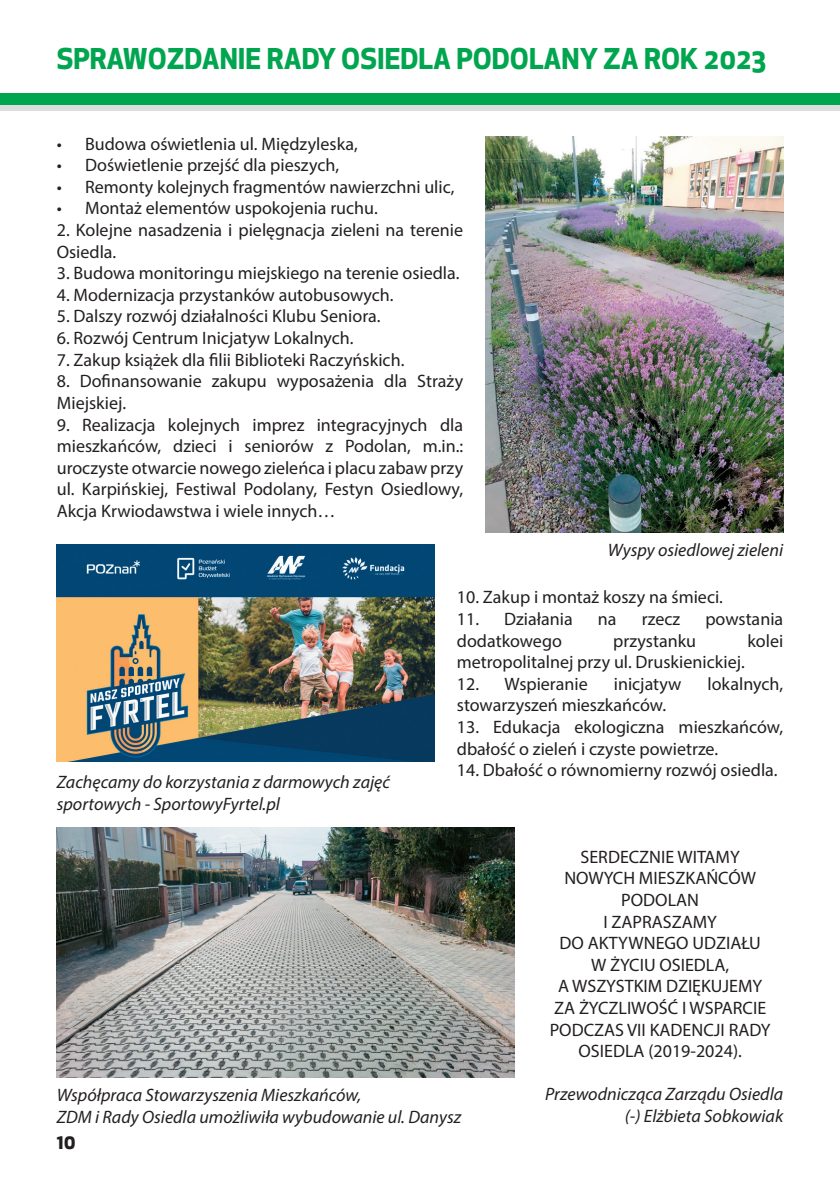
<style>
.page{position:relative;width:840px;height:1191px;background:#fff}
.page>*{position:absolute;margin:0;border:0;box-sizing:border-box;transform-origin:0 0}
.Text_PASEK{font:700 28px "Apex New";color:#00a54f}
.t1{font:700 20px "Apex New";color:#231f20}
.Text{font:18px/21.6px "Myriad Pro";color:#231f20}
.Text-2{font:italic 18px/21.6px "Myriad Pro";color:#231f20}
.Text_wciety{font:18px "Myriad Pro";color:#231f20}
</style>
<div class="page">
<div style="left:0;top:105px;width:839px;height:6px;background:#dcdddf"></div>
<div style="left:0;top:94px;width:839px;height:11px;background:#00a54f"></div>
<img style="left:57px;top:827px;width:457px;height:250px">
<img style="left:485px;top:136px;width:297px;height:396px">
<img style="left:57px;top:545px;width:377px;height:216px">
<p class="Text_PASEK" style="left:57px;top:39px;width:710px">SPRAWOZDANIE RADY OSIEDLA PODOLANY ZA ROK 2023</p>
<p class="Text_wciety" style="left:57px;top:132px;width:302px">• Budowa oświetlenia ul. Międzyleska,</p>
<p class="Text_wciety" style="left:57px;top:154px;width:284px">• Doświetlenie przejść dla pieszych,</p>
<p class="Text_wciety" style="left:57px;top:176px;width:399px">• Remonty kolejnych fragmentów nawierzchni ulic,</p>
<p class="Text_wciety" style="left:57px;top:197px;width:322px">• Montaż elementów uspokojenia ruchu.</p>
<p class="Text" style="left:57px;top:219px;width:407px">2. Kolejne nasadzenia i pielęgnacja zieleni na terenie<br>Osiedla.</p>
<p class="Text" style="left:57px;top:262px;width:404px">3. Budowa monitoringu miejskiego na terenie osiedla.</p>
<p class="Text" style="left:57px;top:284px;width:338px">4. Modernizacja przystanków autobusowych.</p>
<p class="Text" style="left:57px;top:305px;width:325px">5. Dalszy rozwój działalności Klubu Seniora.</p>
<p class="Text" style="left:57px;top:327px;width:298px">6. Rozwój Centrum Inicjatyw Lokalnych.</p>
<p class="Text" style="left:57px;top:348px;width:349px">7. Zakup książek dla filii Biblioteki Raczyńskich.</p>
<p class="Text" style="left:57px;top:370px;width:407px">8. Dofinansowanie zakupu wyposażenia dla Straży<br>Miejskiej.</p>
<p class="Text" style="left:57px;top:413px;width:407px;text-align:justify">9. Realizacja kolejnych imprez integracyjnych dla mieszkańców, dzieci i seniorów z Podolan, m.in.: uroczyste otwarcie nowego zieleńca i placu zabaw przy ul. Karpińskiej, Festiwal Podolany, Festyn Osiedlowy, Akcja Krwiodawstwa i wiele innych…</p>
<p class="Text-2" style="left:607px;top:539px;width:177px">Wyspy osiedlowej zieleni</p>
<p class="Text-2" style="left:57px;top:771px;width:334px">Zachęcamy do korzystania z darmowych zajęć sportowych - SportowyFyrtel.pl</p>
<p class="Text" style="left:456px;top:586px;width:267px">10. Zakup i montaż koszy na śmieci.</p>
<p class="Text" style="left:456px;top:608px;width:117px">11. Działania</p>
<p class="Text" style="left:597px;top:608px;width:20px">na</p>
<p class="Text" style="left:641px;top:608px;width:40px">rzecz</p>
<p class="Text" style="left:705px;top:608px;width:79px">powstania</p>
<p class="Text" style="left:456px;top:629px;width:106px">dodatkowego</p>
<p class="Text" style="left:612px;top:629px;width:84px">przystanku</p>
<p class="Text" style="left:747px;top:629px;width:37px">kolei</p>
<p class="Text" style="left:456px;top:651px;width:289px">metropolitalnej przy ul. Druskienickiej.</p>
<p class="Text" style="left:456px;top:672px;width:132px">12. Wspieranie</p>
<p class="Text" style="left:613px;top:672px;width:69px">inicjatyw</p>
<p class="Text" style="left:707px;top:672px;width:77px">lokalnych,</p>
<p class="Text" style="left:456px;top:694px;width:211px">stowarzyszeń mieszkańców.</p>
<p class="Text" style="left:456px;top:716px;width:327px">13. Edukacja ekologiczna mieszkańców, dbałość o zieleń i czyste powietrze.</p>
<p class="Text" style="left:456px;top:759px;width:322px">14. Dbałość o równomierny rozwój osiedla.</p>
<p class="Text-2" style="left:57px;top:1084px;width:306px">Współpraca Stowarzyszenia Mieszkańców,</p>
<p class="Text-2" style="left:57px;top:1105px;width:406px">ZDM i Rady Osiedla umożliwiła wybudowanie ul. Danysz</p>
<p class="t1" style="left:57px;top:1127px;width:21px">10</p>
<p class="Text" style="left:580px;top:845px;width:161px">SERDECZNIE WITAMY</p>
<p class="Text" style="left:564px;top:867px;width:193px;text-align:center">NOWYCH MIESZKAŃCÓW<br>PODOLAN</p>
<p class="Text" style="left:603px;top:910px;width:115px">I ZAPRASZAMY</p>
<p class="Text" style="left:559px;top:932px;width:203px">DO AKTYWNEGO UDZIAŁU</p>
<p class="Text" style="left:590px;top:953px;width:139px">W ŻYCIU OSIEDLA,</p>
<p class="Text" style="left:557px;top:975px;width:206px">A WSZYSTKIM DZIĘKUJEMY</p>
<p class="Text" style="left:554px;top:996px;width:213px">ZA ŻYCZLIWOŚĆ I WSPARCIE</p>
<p class="Text" style="left:549px;top:1018px;width:222px;text-align:center">PODCZAS VII KADENCJI RADY<br>OSIEDLA (2019-2024).</p>
<p class="Text-2" style="left:545px;top:1083px;width:239px">Przewodnicząca Zarządu Osiedla</p>
<p class="Text-2" style="left:624px;top:1104px;width:160px">(-) Elżbieta Sobkowiak</p>
</div>
